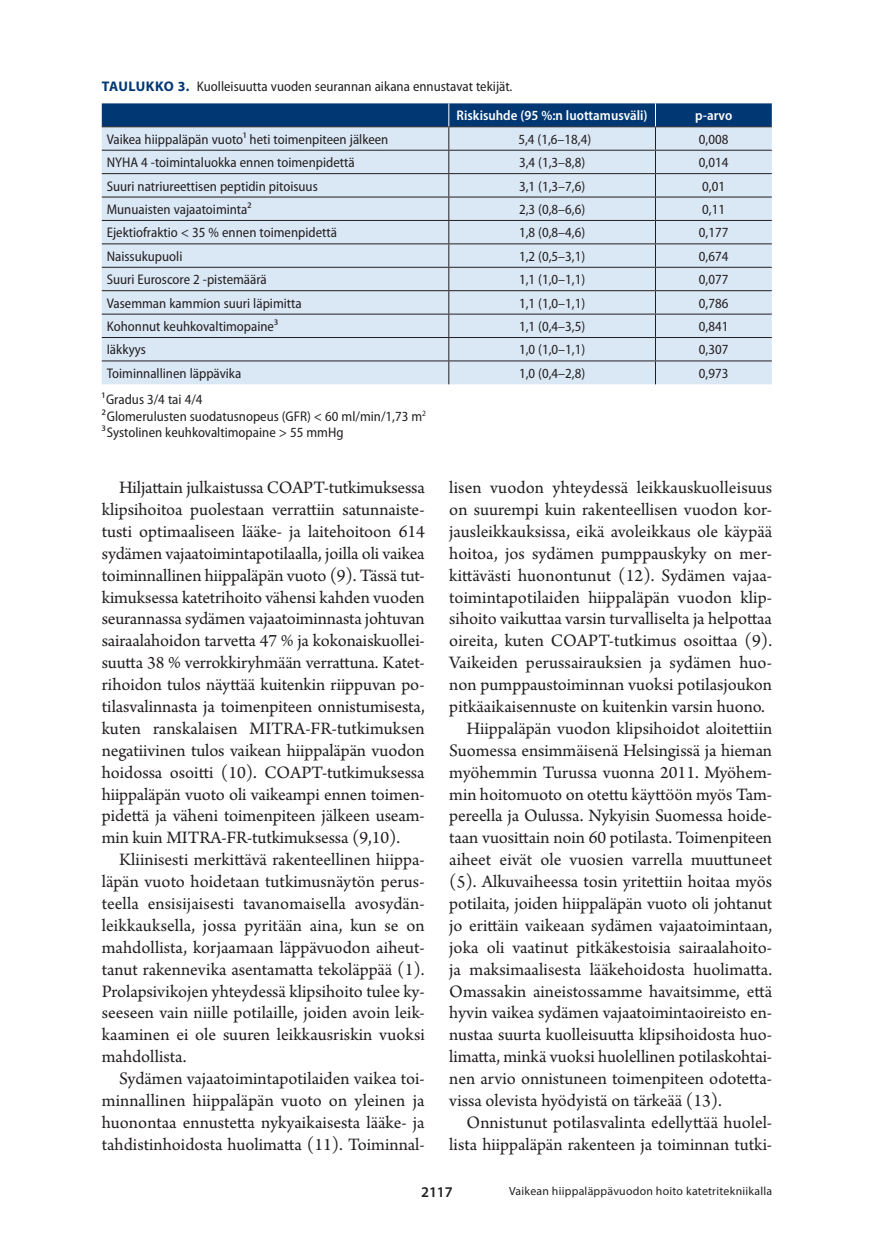
<style>
.page{position:relative;width:874px;height:1241px;background:#fff}
.page>*{position:absolute;margin:0;border:0;box-sizing:border-box;transform-origin:0 0}
.t1{font:18.38px/21.9px "Arno Pro";color:#231f20;text-align:justify}
.t2{font:600 14.88px "Myriad Pro";color:#231f20}
.t{font:semi-condensed 14px "Myriad Pro";color:#231f20}
.t_pl{font:600 semi-condensed 14px "Myriad Pro";color:#fff}
.Ala{font:11.9px "Myriad Pro";letter-spacing:.02em;color:#231f20}
.s1{font-weight:700;font-stretch:normal;color:#013874}
</style>
<div class="page">
<svg style="left:102px;top:103px;width:669px;height:281px;background:#c0d0e1"></svg>
<p class="t" style="left:102px;top:78px;width:412px"><span class="s1">TAULUKKO 3.</span> Kuolleisuutta vuoden seurannan aikana ennustavat tekijät.</p>
<p class="t_pl" style="left:456px;top:107px;width:192px">Riskisuhde (95 %:n luottamusväli)</p>
<p class="t_pl" style="left:694px;top:107px;width:39px">p-arvo</p>
<p class="t" style="left:107px;top:130px;width:283px">Vaikea hiippaläpän vuoto1 heti toimenpiteen jälkeen</p>
<p class="t" style="left:518px;top:130px;width:74px">5,4 (1,6–18,4)</p>
<p class="t" style="left:698px;top:130px;width:31px">0,008</p>
<p class="t" style="left:107px;top:154px;width:249px">NYHA 4 -toimintaluokka ennen toimenpidettä</p>
<p class="t" style="left:519px;top:154px;width:68px">3,4 (1,3–8,8)</p>
<p class="t" style="left:698px;top:154px;width:31px">0,014</p>
<p class="t" style="left:107px;top:177px;width:212px">Suuri natriureettisen peptidin pitoisuus</p>
<p class="t" style="left:519px;top:177px;width:68px">3,1 (1,3–7,6)</p>
<p class="t" style="left:702px;top:177px;width:24px">0,01</p>
<p class="t" style="left:107px;top:201px;width:146px">Munuaisten vajaatoiminta2</p>
<p class="t" style="left:519px;top:201px;width:68px">2,3 (0,8–6,6)</p>
<p class="t" style="left:702px;top:201px;width:24px">0,11</p>
<p class="t" style="left:107px;top:224px;width:232px">Ejektiofraktio &lt; 35 % ennen toimenpidettä</p>
<p class="t" style="left:519px;top:224px;width:68px">1,8 (0,8–4,6)</p>
<p class="t" style="left:698px;top:224px;width:31px">0,177</p>
<p class="t" style="left:107px;top:247px;width:77px">Naissukupuoli</p>
<p class="t" style="left:519px;top:247px;width:68px">1,2 (0,5–3,1)</p>
<p class="t" style="left:698px;top:247px;width:31px">0,674</p>
<p class="t" style="left:107px;top:271px;width:161px">Suuri Euroscore 2 ‑pistemäärä</p>
<p class="t" style="left:519px;top:271px;width:68px">1,1 (1,0–1,1)</p>
<p class="t" style="left:698px;top:271px;width:31px">0,077</p>
<p class="t" style="left:107px;top:294px;width:196px">Vasemman kammion suuri läpimitta</p>
<p class="t" style="left:519px;top:294px;width:68px">1,1 (1,0–1,1)</p>
<p class="t" style="left:698px;top:294px;width:31px">0,786</p>
<p class="t" style="left:107px;top:318px;width:173px">Kohonnut keuhkovaltimopaine3</p>
<p class="t" style="left:519px;top:318px;width:68px">1,1 (0,4–3,5)</p>
<p class="t" style="left:698px;top:318px;width:31px">0,841</p>
<p class="t" style="left:107px;top:341px;width:41px">Iäkkyys</p>
<p class="t" style="left:519px;top:341px;width:68px">1,0 (1,0–1,1)</p>
<p class="t" style="left:698px;top:341px;width:31px">0,307</p>
<p class="t" style="left:107px;top:364px;width:136px">Toiminnallinen läppävika</p>
<p class="t" style="left:519px;top:364px;width:68px">1,0 (0,4–2,8)</p>
<p class="t" style="left:698px;top:364px;width:31px">0,973</p>
<p class="t" style="left:102px;top:390px;width:102px">1Gradus 3/4 tai 4/4</p>
<p class="t" style="left:102px;top:407px;width:325px">2Glomerulusten suodatusnopeus (GFR) &lt; 60 ml/min/1,73 m<sup>2</sup></p>
<p class="t" style="left:102px;top:424px;width:243px">3Systolinen keuhkovaltimopaine &gt; 55 mmHg</p>
<p class="t1" style="left:102px;top:477px;width:324px;text-indent:17px">Hiljattain julkaistussa COAPT-tutkimuksessa klipsihoitoa puolestaan verrattiin satunnaiste&shy;tusti optimaaliseen lääke- ja laitehoitoon 614 sydämen vajaatoimintapotilaalla, joilla oli vaikea toiminnallinen hiippaläpän vuoto (9). Tässä tut&shy;kimuksessa katetrihoito vähensi kahden vuoden seurannassa sydämen vajaatoiminnasta johtuvan sairaalahoidon tarvetta 47 % ja kokonaiskuollei&shy;suutta 38 % verrokkiryhmään verrattuna. Katet&shy;rihoidon tulos näyttää kuitenkin riippuvan po&shy;tilasvalinnasta ja toimenpiteen onnistumisesta, kuten ranskalaisen MITRA-FR-tutkimuksen negatiivinen tulos vaikean hiippaläpän vuodon hoidossa osoitti (10). COAPT-tutkimuksessa hiippaläpän vuoto oli vaikeampi ennen toimen&shy;pidettä ja väheni toimenpiteen jälkeen useam&shy;min kuin MITRA-FR-tutkimuksessa (9,10).</p>
<p class="t1" style="left:102px;top:849px;width:324px;text-indent:17px">Kliinisesti merkittävä rakenteellinen hiippa&shy;läpän vuoto hoidetaan tutkimusnäytön perus&shy;teella ensisijaisesti tavanomaisella avosydän&shy;leikkauksella, jossa pyritään aina, kun se on mahdollista, korjaamaan läppävuodon aiheut&shy;tanut rakennevika asentamatta tekoläppää (1).<br>Prolapsivikojen yhteydessä klipsihoito tulee ky&shy;seeseen vain niille potilaille, joiden avoin leik&shy;kaaminen ei ole suuren leikkausriskin vuoksi mahdollista.</p>
<p class="t1" style="left:102px;top:1068px;width:324px;text-indent:17px">Sydämen vajaatoimintapotilaiden vaikea toi&shy;minnallinen hiippaläpän vuoto on yleinen ja huonontaa ennustetta nykyaikaisesta lääke- ja tahdistinhoidosta huolimatta (11). Toiminnal-</p>
<p class="t1" style="left:449px;top:477px;width:324px">lisen vuodon yhteydessä leikkauskuolleisuus on suurempi kuin rakenteellisen vuodon kor&shy;jausleikkauksissa, eikä avoleikkaus ole käypää hoitoa, jos sydämen pumppauskyky on mer&shy;kittävästi huonontunut (12). Sydämen vajaa&shy;toimintapotilaiden hiippaläpän vuodon klip&shy;sihoito vaikuttaa varsin turvalliselta ja helpottaa oireita, kuten COAPT-tutkimus osoittaa (9).<br>Vaikeiden perussairauksien ja sydämen huo&shy;non pumppaustoiminnan vuoksi potilasjoukon pitkäaikaisennuste on kuitenkin varsin huono.</p>
<p class="t1" style="left:449px;top:718px;width:324px;text-indent:17px">Hiippaläpän vuodon klipsihoidot aloitettiin Suomessa ensimmäisenä Helsingissä ja hieman myöhemmin Turussa vuonna 2011. Myöhem&shy;min hoitomuoto on otettu käyttöön myös Tam&shy;pereella ja Oulussa. Nykyisin Suomessa hoide&shy;taan vuosittain noin 60 potilasta. Toimenpiteen aiheet eivät ole vuosien varrella muuttuneet (5). Alkuvaiheessa tosin yritettiin hoitaa myös potilaita, joiden hiippaläpän vuoto oli johtanut jo erittäin vaikeaan sydämen vajaatoimintaan, joka oli vaatinut pitkäkestoisia sairaalahoito&shy;ja maksimaalisesta lääkehoidosta huolimatta.<br>Omassakin aineistossamme havaitsimme, että hyvin vaikea sydämen vajaatoimintaoireisto en&shy;nustaa suurta kuolleisuutta klipsihoidosta huo&shy;limatta, minkä vuoksi huolellinen potilaskohtai&shy;nen arvio onnistuneen toimenpiteen odotetta&shy;vissa olevista hyödyistä on tärkeää (13).</p>
<p class="t1" style="left:449px;top:1112px;width:324px;text-align:right">Onnistunut potilasvalinta edellyttää huolel&shy;lista hiippaläpän rakenteen ja toiminnan tutki-</p>
<p class="t2" style="left:421px;top:1182px;width:33px">2117</p>
<p class="Ala" style="left:509px;top:1183px;width:264px">Vaikean hiippaläppävuodon hoito katetritekniikalla</p>
</div>
